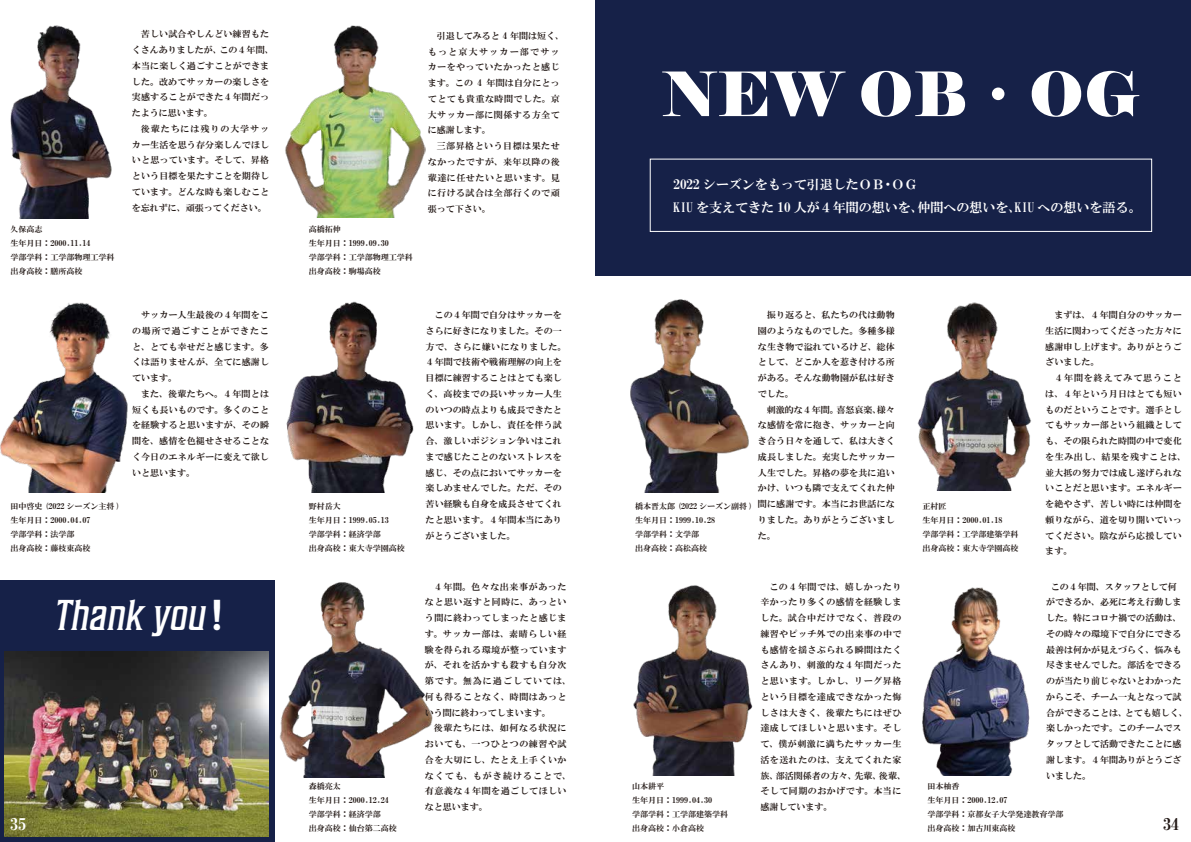
<style>
.page{position:relative;width:1191px;height:842px;background:#fff}
.page>*{position:absolute;margin:0;border:0;box-sizing:border-box;transform-origin:0 0}
.t1{font:61.1px "Elephant";color:#fff}
.t2{font:italic 300 43px "Sheepman";color:#fff}
.t3{font:16px "HG Mincho E";color:#fff}
.t4{font:16px "HG Mincho E";color:#221815}
.t5{font:13px/22.8px "HG Mincho E";color:#fff}
.t6{font:9px/15.8px "HG Mincho E";letter-spacing:.02em;color:#221815}
.t7{font:9px/15.8px "HG Mincho E";letter-spacing:.055em;color:#221815}
.t8{font:9px/15.8px "HG Mincho E";letter-spacing:.06em;color:#221815}
.t9{font:9px/15.8px "HG Mincho E";color:#221815}
.t10{font:9px/15.8px "HG Mincho E";letter-spacing:.05em;color:#221815}
.t11{font:8px/14px "HG Mincho E";color:#221815}
.s1{font-family:"Koz Go Pr 6 N"}
.s2{font-family:"HGS Soei Kakugothic UB";font-weight:400;font-style:normal;font-size:36.4px}
</style>
<div class="page">
<div style="left:595px;top:0;width:596px;height:275px;background:#162148"></div>
<div style="left:650px;top:159px;width:502px;height:73px;border:1px solid #fff"></div>
<img style="left:10px;top:25px;width:102px;height:193px">
<img style="left:285px;top:25px;width:140px;height:193px">
<img style="left:0;top:302px;width:128px;height:191px">
<img style="left:633px;top:585px;width:120px;height:191px">
<img style="left:286px;top:301px;width:128px;height:192px">
<img style="left:630px;top:299px;width:119px;height:194px">
<img style="left:917px;top:302px;width:114px;height:188px">
<img style="left:279px;top:582px;width:154px;height:196px">
<img style="left:922px;top:587px;width:108px;height:189px">
<div style="left:0;top:580px;width:274px;height:262px;background:#162148"></div>
<img style="left:4px;top:651px;width:265px;height:186px">
<p class="t6" style="left:132px;top:26px;width:143px">　苦しい試合やしんどい練習もたくさんありましたが、この４年間、本当に楽しく過ごすことができました。改めてサッカーの楽しさを実感することができた４年間だったように思います。<br>　後輩たちには残りの大学サッカー生活を思う存分楽しんでほしいと思っています。そして、昇格という目標を果たすことを期待しています。どんな時も楽しむことを忘れずに、頑張ってください。</p>
<p class="t10" style="left:428px;top:28px;width:138px">　引退してみると 4 年間は短く、もっと京大サッカー部でサッカーをやっていたかったと感じます。この 4 年間は自分にとってとても貴重な時間でした。京大サッカー部に関係する方全てに感謝します。<br>　三部昇格という目標は果たせなかったですが、来年以降の後輩達に任せたいと思います。見に行ける試合は全部行くので頑張って下さい。</p>
<h1 class="t1" style="left:662px;top:56px;width:479px">NEW OB<span class="s1">・</span>OG</h1>
<h3 class="t5" style="left:673px;top:173px;width:469px">2022 シーズンをもって引退したＯＢ・ＯＧ<br>KIU を支えてきた 10 人が４年間の想いを、仲間への想いを、KIU への想いを語る。</h3>
<p class="t11" style="left:10px;top:222px;width:105px">久保高志<br>生年月日：2000.11.14<br>学部学科：工学部物理工学科出身高校：膳所高校</p>
<p class="t11" style="left:309px;top:222px;width:105px">高橋拓伸<br>生年月日：1999.09.30<br>学部学科：工学部物理工学科出身高校：駒場高校</p>
<p class="t11" style="left:10px;top:499px;width:111px">田中啓史 (2022 シーズン主将 )生年月日：2000.04.07<br>学部学科：法学部<br>出身高校：藤枝東高校</p>
<p class="t6" style="left:132px;top:307px;width:138px">　サッカー人生最後の４年間をこの場所で過ごすことができたこと、とても幸せだと感じます。多くは語りませんが、全てに感謝しています。<br>　また、後輩たちへ。４年間とは短くも長いものです。多くのことを経験すると思いますが、その瞬間を、感情を色褪せさせることなく今日のエネルギーに変えて欲しいと思います。</p>
<p class="t11" style="left:309px;top:499px;width:97px">野村岳大<br>生年月日：1999.05.13<br>学部学科：経済学部<br>出身高校：東大寺学園高校</p>
<p class="t6" style="left:425px;top:307px;width:142px">　この４年間で自分はサッカーをさらに好きになりました。その一方で、さらに嫌いになりました。<br>４年間で技術や戦術理解の向上を目標に練習することはとても楽しく、高校までの長いサッカー人生のいつの時点よりも成長できたと思います。しかし、責任を伴う試合、激しいポジション争いはこれまで感じたことのないストレスを感じ、その点においてサッカーを楽しめませんでした。ただ、その苦い経験も自身を成長させてくれたと思います。４年間本当にありがとうございました。</p>
<p class="t6" style="left:758px;top:307px;width:138px">　振り返ると、私たちの代は動物園のようなものでした。多種多様な生き物で溢れているけど、総体として、どこか人を惹き付ける所がある。そんな動物園が私は好きでした。<br>　刺激的な４年間。喜怒哀楽、様々な感情を常に抱き、サッカーと向き合う日々を通して、私は大きく成長しました。充実したサッカー人生でした。昇格の夢を共に追いかけ、いつも隣で支えてくれた仲間に感謝です。本当にお世話になりました。ありがとうございました。</p>
<p class="t11" style="left:635px;top:499px;width:119px">橋本晋太郎 (2022 シーズン副将 )生年月日：1999.10.28<br>学部学科：文学部<br>出身高校：高松高校</p>
<p class="t11" style="left:922px;top:499px;width:97px">正村匠<br>生年月日：2000.01.18<br>学部学科：工学部建築学科出身高校：東大寺学園高校</p>
<p class="t6" style="left:1045px;top:307px;width:142px">　まずは、４年間自分のサッカー生活に関わってくださった方々に感謝申し上げます。ありがとうございました。<br>　４年間を終えてみて思うことは、４年という月日はとても短いものだということです。選手としてもサッカー部という組織としても、その限られた時間の中で変化を生み出し、結果を残すことは、並大抵の努力では成し遂げられないことだと思います。エネルギーを絶やさず、苦しい時には仲間を頼りながら、道を切り開いていってください。陰ながら応援しています。</p>
<p class="t7" style="left:760px;top:578px;width:147px">　この４年間では、嬉しかったり辛かったり多くの感情を経験しました。試合中だけでなく、普段の練習やピッチ外での出来事の中でも感情を揺さぶられる瞬間はたくさんあり、刺激的な４年間だったと思います。しかし、リーグ昇格という目標を達成できなかった悔しさは大きく、後輩たちにはぜひ達成してほしいと思います。そして、僕が刺激に満ちたサッカー生活を送れたのは、支えてくれた家族、部活関係者の方々、先輩、後輩、そして同期のおかげです。本当に感謝しています。</p>
<p class="t8" style="left:425px;top:578px;width:148px">　４年間。色々な出来事があったなと思い返すと同時に、あっという間に終わってしまったと感じます。サッカー部は、素晴らしい経験を得られる環境が整っていますが、それを活かすも殺すも自分次第です。無為に過ごしていては、何も得ることなく、時間はあっという間に終わってしまいます。<br>　後輩たちには、如何なる状況においても、一つひとつの練習や試合を大切にし、たとえ上手くいかなくても、もがき続けることで、有意義な４年間を過ごしてほしいなと思います。</p>
<p class="t9" style="left:1046px;top:578px;width:143px;text-indent:4px">この４年間、スタッフとして何ができるか、必死に考え行動しました。特にコロナ禍での活動は、その時々の環境下で自分にできる最善は何かが見えづらく、悩みも尽きませんでした。部活をできるのが当たり前じゃないとわかったからこそ、チーム一丸となって試合ができることは、とても嬉しく、楽しかったです。このチームでスタッフとして活動できたことに感謝します。４年間ありがとうございました。</p>
<h2 class="t2" style="left:55px;top:592px;width:181px">Thank you<span class="s2">！</span></h2>
<p class="t11" style="left:309px;top:779px;width:89px">森橋亮太<br>生年月日：2000.12.24学部学科：経済学部<br>出身高校：仙台第二高校</p>
<p class="t11" style="left:927px;top:779px;width:138px">田本柚香<br>生年月日：2000.12.07<br>学部学科：京都女子大学発達教育学部出身高校：加古川東高校</p>
<p class="t11" style="left:632px;top:779px;width:97px">山本耕平<br>生年月日：1999.04.30<br>学部学科：工学部建築学科出身高校：小倉高校</p>
<h3 class="t3" style="left:10px;top:816px;width:17px">35</h3>
<h3 class="t4" style="left:1163px;top:816px;width:17px">34</h3>
</div>
